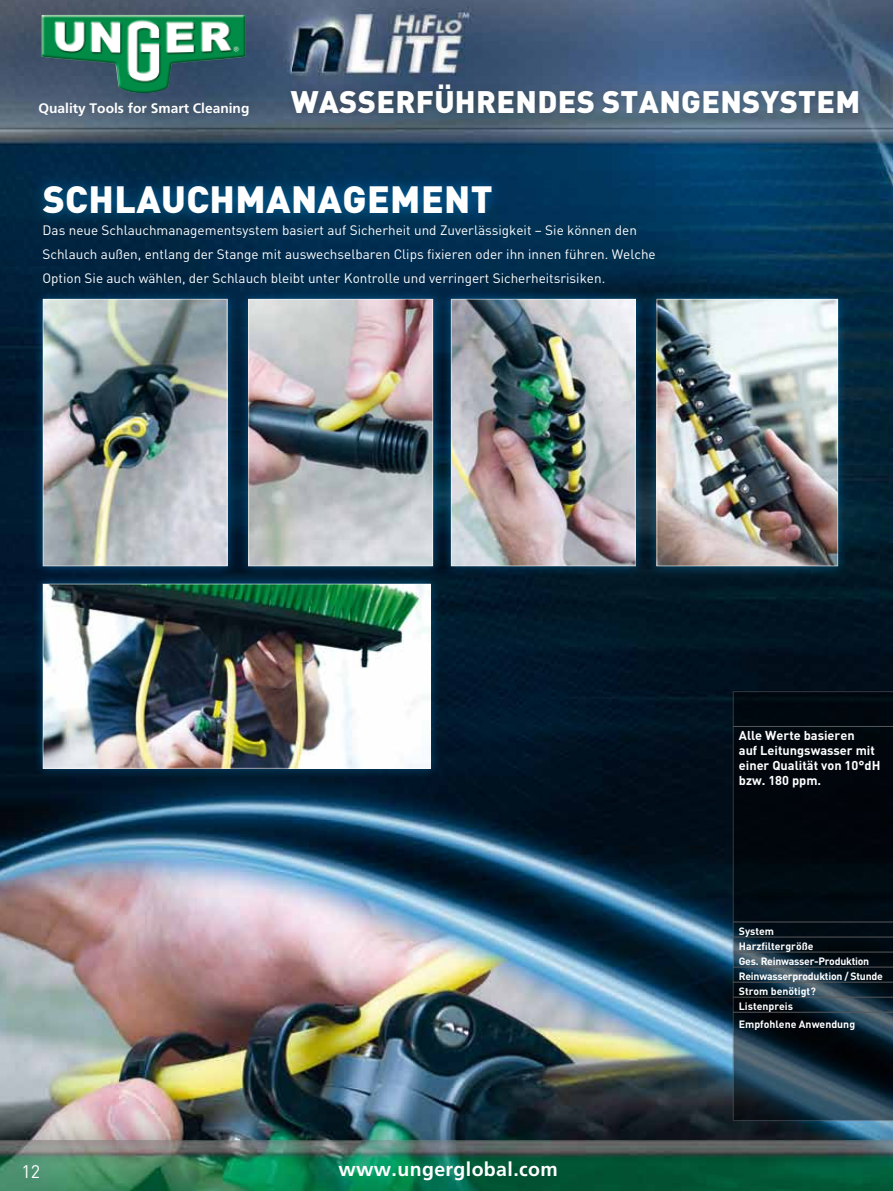
<style>
.page{position:relative;width:893px;height:1191px;background:#fff}
.page>*{position:absolute;margin:0;border:0;box-sizing:border-box;transform-origin:0 0}
.t1{font:900 37.5px "DIN Pro";letter-spacing:.01em;color:#fff}
.t2{font:900 30.75px "DIN Pro";letter-spacing:.01em;color:#fff}
.t3{font:700 19.5px "Frutiger LT Pro";letter-spacing:.02em;color:#fff}
.t4{font:18px "DIN Pro";color:#fff}
.t5{font:700 13.8px "Frutiger LT Pro";color:#fff}
.t6{font:13.5px/24px "DIN Pro";color:#fff}
.t7{font:700 12.75px/15px "DIN Pro";color:#fff}
.t8{font:700 10.5px/15px "DIN Pro";letter-spacing:-.025em;color:#fff}
.t9{font:700 10.5px "DIN Pro";color:#fff}
</style>
<div class="page">
<img style="left:0;top:0;width:893px;height:1191px">
<div style="left:33px;top:289px;width:205px;height:288px;background:#0081c7;opacity:.5"></div>
<img style="left:45px;top:301px;width:181px;height:263px">
<div style="left:43px;top:299px;width:185px;height:267px;border:1px solid #fff"></div>
<div style="left:33px;top:573px;width:408px;height:206px;background:#0081c7;opacity:.5"></div>
<img style="left:45px;top:585px;width:384px;height:182px">
<div style="left:43px;top:583px;width:388px;height:186px;border:1px solid #fff"></div>
<div style="left:441px;top:289px;width:205px;height:288px;background:#0081c7;opacity:.5"></div>
<img style="left:453px;top:301px;width:181px;height:263px">
<div style="left:451px;top:299px;width:185px;height:267px;border:1px solid #fff"></div>
<div style="left:646px;top:289px;width:202px;height:288px;background:#0081c7;opacity:.5"></div>
<img style="left:658px;top:301px;width:178px;height:263px">
<div style="left:656px;top:299px;width:182px;height:267px;border:1px solid #fff"></div>
<div style="left:238px;top:289px;width:205px;height:288px;background:#0081c7;opacity:.5"></div>
<img style="left:250px;top:301px;width:181px;height:263px">
<div style="left:248px;top:299px;width:185px;height:267px;border:1px solid #fff"></div>
<svg style="left:733px;top:691px;width:160px;height:430px;fill:#010b12"></svg>
<hr style="left:733px;top:726px;width:160px;height:1px;background:#58585a">
<hr style="left:733px;top:921px;width:160px;height:1px;background:#58585a">
<hr style="left:733px;top:951px;width:160px;height:1px;background:#58585a">
<hr style="left:733px;top:966px;width:160px;height:1px;background:#58585a">
<hr style="left:733px;top:981px;width:160px;height:1px;background:#58585a">
<hr style="left:733px;top:996px;width:160px;height:1px;background:#58585a">
<hr style="left:733px;top:1011px;width:160px;height:1px;background:#58585a">
<hr style="left:733px;top:936px;width:160px;height:1px;background:#58585a">
<div style="left:30px;top:172px;width:476px;height:55px;background:#0081c7;opacity:.65"></div>
<div style="left:284px;top:76px;width:584px;height:47px;background:#000;opacity:.25"></div>
<p class="t5" style="left:38px;top:100px;width:212px">Quality Tools for Smart Cleaning</p>
<h2 class="t2" style="left:291px;top:81px;width:571px">WASSERFÜHRENDES STANGENSYSTEM</h2>
<h1 class="t1" style="left:43px;top:173px;width:452px">SCHLAUCHMANAGEMENT</h1>
<p class="t6" style="left:43px;top:217px;width:615px">Das neue Schlauchmanagementsystem basiert auf Sicherheit und Zuverlässigkeit – Sie können den<br>Schlauch außen, entlang der Stange mit auswechselbaren Clips fixieren oder ihn innen führen. Welche<br>Option Sie auch wählen, der Schlauch bleibt unter Kontrolle und verringert Sicherheitsrisiken.</p>
<h3 class="t4" style="left:21px;top:1159px;width:20px">12</h3>
<h3 class="t3" style="left:338px;top:1157px;width:221px">www.ungerglobal.com</h3>
<p class="t7" style="left:739px;top:727px;width:143px">Alle Werte basieren<br>auf Leitungswasser mit einer Qualität von 10°dH bzw. 180 ppm.</p>
<p class="t8" style="left:739px;top:923px;width:145px">System<br>Harzfiltergröße<br>Ges. Reinwasser-Produktion<br>Reinwasserproduktion / Stunde<br>Strom benötigt?<br>Listenpreis</p>
<p class="t9" style="left:739px;top:1016px;width:118px">Empfohlene Anwendung</p>
</div>
